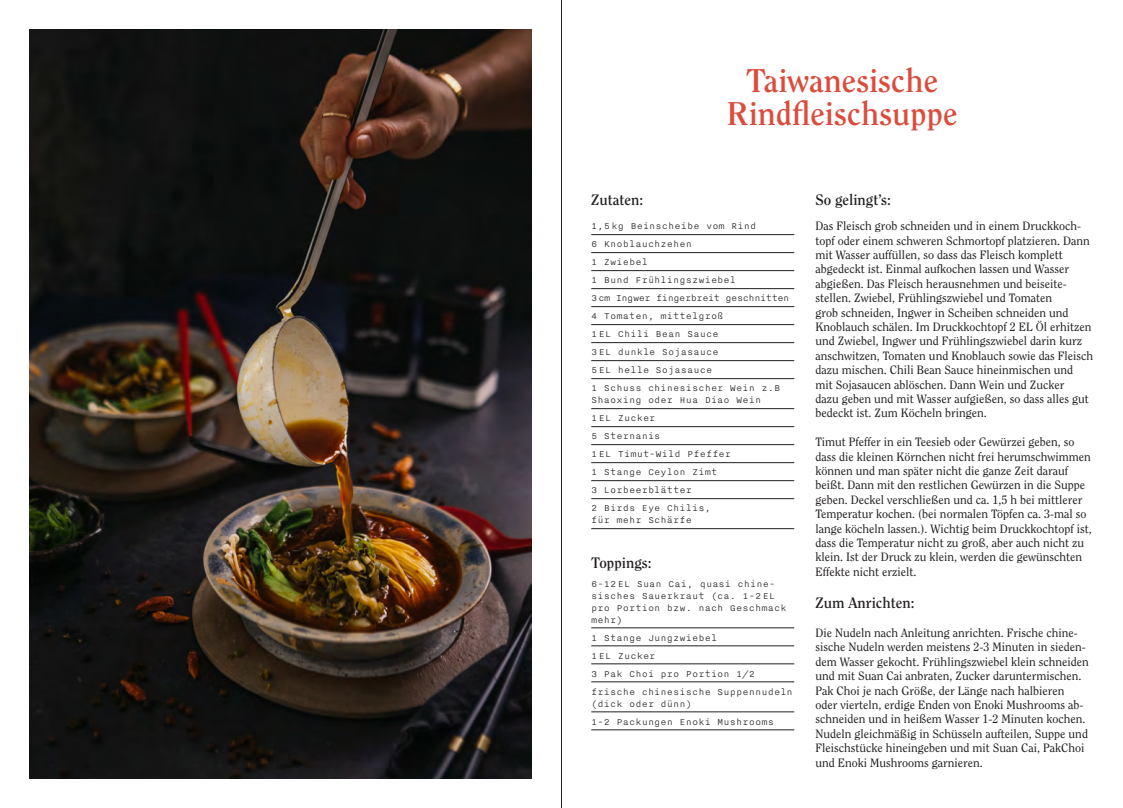
<style>
.page{position:relative;width:1123px;height:808px;background:#fff}
.page>*{position:absolute;margin:0;border:0;box-sizing:border-box;transform-origin:0 0}
.t1{font:700 32.7px/32.7px "Clearface Std";color:#db4c3c;text-align:center}
.t2{font:700 15px "Clearface Std";color:#231f20}
.t3{font:12px/14.4px "Clearface Std";color:#231f20}
.t4{font:300 10.5px/18px "Nitti";color:#231f20}
</style>
<div class="page">
<hr style="left:561px;top:0;width:1px;height:808px;background:#231f20">
<img style="left:30px;top:30px;width:501px;height:748px">
<hr style="left:591px;top:234px;width:203px;height:1px;background:#231f20">
<hr style="left:591px;top:252px;width:203px;height:1px;background:#231f20">
<hr style="left:591px;top:270px;width:203px;height:1px;background:#231f20">
<hr style="left:591px;top:288px;width:203px;height:1px;background:#231f20">
<hr style="left:591px;top:306px;width:203px;height:1px;background:#231f20">
<hr style="left:591px;top:324px;width:203px;height:1px;background:#231f20">
<hr style="left:591px;top:342px;width:203px;height:1px;background:#231f20">
<hr style="left:591px;top:360px;width:203px;height:1px;background:#231f20">
<hr style="left:591px;top:378px;width:203px;height:1px;background:#231f20">
<hr style="left:591px;top:408px;width:203px;height:1px;background:#231f20">
<hr style="left:591px;top:426px;width:203px;height:1px;background:#231f20">
<hr style="left:591px;top:444px;width:203px;height:1px;background:#231f20">
<hr style="left:591px;top:462px;width:203px;height:1px;background:#231f20">
<hr style="left:591px;top:480px;width:203px;height:1px;background:#231f20">
<hr style="left:591px;top:498px;width:203px;height:1px;background:#231f20">
<hr style="left:591px;top:528px;width:203px;height:1px;background:#231f20">
<hr style="left:591px;top:627px;width:203px;height:1px;background:#231f20">
<hr style="left:591px;top:645px;width:203px;height:1px;background:#231f20">
<hr style="left:591px;top:663px;width:203px;height:1px;background:#231f20">
<hr style="left:591px;top:681px;width:203px;height:1px;background:#231f20">
<hr style="left:591px;top:711px;width:203px;height:1px;background:#231f20">
<hr style="left:591px;top:729px;width:203px;height:1px;background:#231f20">
<h1 class="t1" style="left:727px;top:65px;width:232px">Taiwanesische<br>Rindfleischsuppe</h1>
<p class="t2" style="left:591px;top:190px;width:54px">Zutaten:</p>
<p class="t2" style="left:815px;top:190px;width:77px">So gelingt’s:</p>
<p class="t4" style="left:591px;top:217px;width:200px">1,5kg Beinscheibe vom Rind<br>6 Knoblauchzehen<br>1 Zwiebel<br>1 Bund Frühlingszwiebel<br>3cm Ingwer fingerbreit geschnitten<br>4 Tomaten, mittelgroß<br>1EL Chili Bean Sauce<br>3EL dunkle Sojasauce<br>5EL helle Sojasauce<br>1 Schuss chinesischer Wein z.B</p>
<p class="t4" style="left:591px;top:391px;width:172px">Shaoxing oder Hua Diao Wein<br>1EL Zucker<br>5 Sternanis<br>1EL Timut-Wild Pfeffer<br>1 Stange Ceylon Zimt<br>3 Lorbeerblätter<br>2 Birds Eye Chilis,</p>
<p class="t4" style="left:591px;top:511px;width:102px">für mehr Schärfe</p>
<p class="t2" style="left:591px;top:553px;width:62px">Toppings:</p>
<p class="t4" style="left:591px;top:578px;width:197px;line-height:12px">6-12EL Suan Cai, quasi chine&shy;sisches Sauerkraut (ca. 1-2EL pro Portion bzw. nach Geschmack mehr)</p>
<p class="t4" style="left:591px;top:629px;width:203px">1 Stange Jungzwiebel<br>1EL Zucker<br>3 Pak Choi pro Portion 1/2 frische chinesische Suppennudeln</p>
<p class="t4" style="left:591px;top:695px;width:184px">(dick oder dünn)<br>1-2 Packungen Enoki Mushrooms</p>
<p class="t3" style="left:815px;top:219px;width:279px">Das Fleisch grob schneiden und in einem Druckkoch&shy;topf oder einem schweren Schmortopf platzieren. Dann mit Wasser auffüllen, so dass das Fleisch komplett abgedeckt ist. Einmal aufkochen lassen und Wasser abgießen. Das Fleisch herausnehmen und beiseite&shy;stellen. Zwiebel, Frühlingszwiebel und Tomaten<br>grob schneiden, Ingwer in Scheiben schneiden und Knoblauch schälen. Im Druckkochtopf 2 EL Öl erhitzen und Zwiebel, Ingwer und Frühlingszwiebel darin kurz anschwitzen, Tomaten und Knoblauch sowie das Fleisch dazu mischen. Chili Bean Sauce hineinmischen und mit Sojasaucen ablöschen. Dann Wein und Zucker<br>dazu geben und mit Wasser aufgießen, so dass alles gut bedeckt ist. Zum Köcheln bringen.</p>
<p class="t3" style="left:815px;top:435px;width:278px">Timut Pfeffer in ein Teesieb oder Gewürzei geben, so dass die kleinen Körnchen nicht frei herumschwimmen können und man später nicht die ganze Zeit darauf beißt. Dann mit den restlichen Gewürzen in die Suppe geben. Deckel verschließen und ca. 1,5 h bei mittlerer Temperatur kochen. (bei normalen Töpfen ca. 3-mal so lange köcheln lassen.). Wichtig beim Druckkochtopf ist, dass die Temperatur nicht zu groß, aber auch nicht zu klein. Ist der Druck zu klein, werden die gewünschten Effekte nicht erzielt.</p>
<p class="t2" style="left:815px;top:594px;width:101px">Zum Anrichten:</p>
<p class="t3" style="left:815px;top:626px;width:275px">Die Nudeln nach Anleitung anrichten. Frische chine&shy;sische Nudeln werden meistens 2-3 Minuten in sieden&shy;dem Wasser gekocht. Frühlingszwiebel klein schneiden und mit Suan Cai anbraten, Zucker daruntermischen.<br>Pak Choi je nach Größe, der Länge nach halbieren oder vierteln, erdige Enden von Enoki Mushrooms ab&shy;schneiden und in heißem Wasser 1-2 Minuten kochen.<br>Nudeln gleichmäßig in Schüsseln aufteilen, Suppe und Fleischstücke hineingeben und mit Suan Cai, PakChoi und Enoki Mushrooms garnieren.</p>
</div>
